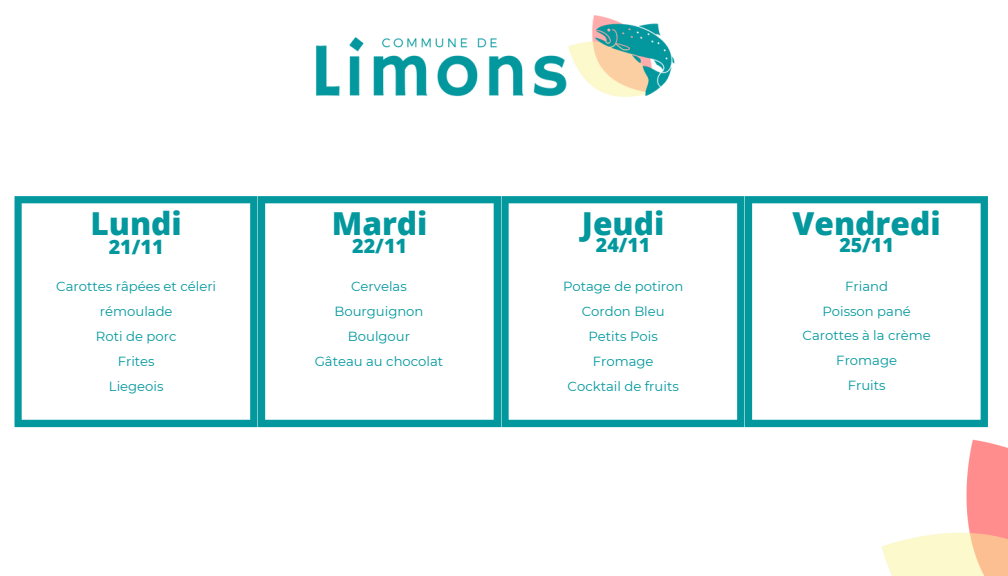
<style>
.page{position:relative;width:1008px;height:576px;background:#fff}
.page>*{position:absolute;margin:0;border:0;box-sizing:border-box;transform-origin:0 0}
.t1{font:800 31.6px "Open Sans";color:#03989e}
.t2{font:800 19.6px "Open Sans";color:#03989e}
.t3{font:13.2px/24.8px "Montserrat";color:#03989e;text-align:center}
</style>
<div class="page">
<img style="left:316px;top:15px;width:359px;height:82px">
<img style="left:812px;top:427px;width:196px;height:149px">
<svg style="left:15px;top:196px;width:243px;height:231px"></svg>
<svg style="left:258px;top:196px;width:243px;height:231px"></svg>
<svg style="left:501px;top:196px;width:243px;height:231px"></svg>
<svg style="left:745px;top:196px;width:243px;height:231px"></svg>
<h1 class="t1" style="left:90px;top:202px;width:93px">Lundi</h1>
<h1 class="t1" style="left:332px;top:202px;width:97px">Mardi</h1>
<h1 class="t1" style="left:582px;top:202px;width:84px">Jeudi</h1>
<h2 class="t2" style="left:352px;top:232px;width:56px">22/11</h2>
<h2 class="t2" style="left:596px;top:231px;width:56px">24/11</h2>
<h2 class="t2" style="left:109px;top:233px;width:56px">21/11</h2>
<p class="t3" style="left:56px;top:274px;width:161px">Carottes râpées et céleri rémoulade<br>Roti de porc<br>Frites<br>Liegeois</p>
<p class="t3" style="left:315px;top:274px;width:130px">Cervelas<br>Bourguignon<br>Boulgour<br>Gâteau au chocolat</p>
<p class="t3" style="left:563px;top:274px;width:122px">Potage de potiron<br>Cordon Bleu<br>Petits Pois<br>Fromage<br>Cocktail de fruits</p>
<h1 class="t1" style="left:793px;top:202px;width:150px">Vendredi</h1>
<h2 class="t2" style="left:839px;top:231px;width:56px">25/11</h2>
<p class="t3" style="left:803px;top:274px;width:130px">Friand<br>Poisson pané<br>Carottes à la crème<br>Fromage<br>Fruits</p>
</div>
